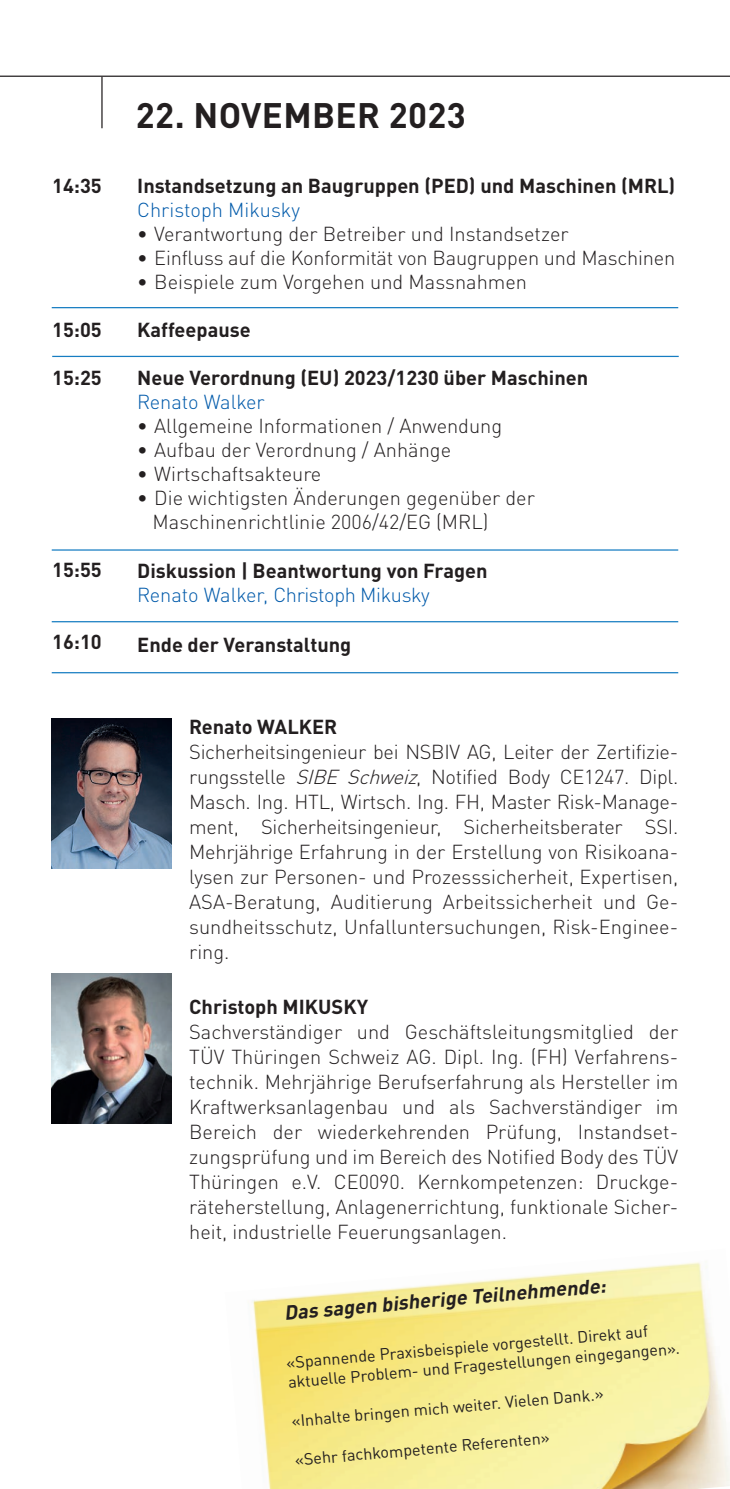
<style>
.page{position:relative;width:730px;height:1489px;background:#fff}
.page>*{position:absolute;margin:0;border:0;box-sizing:border-box;transform-origin:0 0}
.t1{font:700 35px "DIN Pro";letter-spacing:.01em;color:#231f20}
.t2{font:300 20px/25px "DIN Pro";color:#231f20;text-align:justify}
.t3{font:700 20px "DIN Pro";color:#231f20}
.t4{font:300 20px "DIN Pro";letter-spacing:-.005em;color:#015aaa}
.t5{font:italic 700 20px "DIN Pro";color:#231f20}
.t6{font:16.25px/19.5px "DIN Pro";color:#231f20}
.s1{font-weight:400}
.s2{font-style:italic}
</style>
<div class="page">
<hr style="left:0;top:76px;width:730px;height:1px;background:#231f20">
<img style="left:52px;top:973px;width:120px;height:150px">
<img style="left:52px;top:718px;width:120px;height:150px">
<hr style="left:52px;top:356px;width:627px;height:1px;background:#177dc2">
<img style="left:251px;top:1262px;width:479px;height:226px">
<hr style="left:52px;top:549px;width:626px;height:1px;background:#177dc2">
<hr style="left:52px;top:621px;width:626px;height:1px;background:#177dc2">
<hr style="left:101px;top:77px;width:2px;height:51px;background:#231f20">
<hr style="left:52px;top:672px;width:626px;height:1px;background:#177dc2">
<hr style="left:52px;top:307px;width:626px;height:1px;background:#177dc2">
<p class="t3" style="left:52px;top:169px;width:51px">14:35</p>
<p class="t3" style="left:52px;top:313px;width:51px">15:05</p>
<p class="t3" style="left:52px;top:361px;width:51px">15:25</p>
<p class="t3" style="left:52px;top:553px;width:51px">15:55</p>
<p class="t3" style="left:52px;top:625px;width:51px">16:10</p>
<h1 class="t1" style="left:136px;top:86px;width:331px">22. NOVEMBER 2023</h1>
<p class="t3" style="left:137px;top:169px;width:540px">Instandsetzung an Baugruppen (PED) und Maschinen (MRL)</p>
<p class="t4" style="left:137px;top:194px;width:164px">Christoph Mikusky</p>
<p class="t2" style="left:137px;top:219px;width:433px"><span class="s1">•</span> Verantwortung der Betreiber und Instandsetzer</p>
<p class="t2" style="left:137px;top:243px;width:539px"><span class="s1">•</span> Einfluss auf die Konformität von Baugruppen und Maschinen</p>
<p class="t2" style="left:137px;top:267px;width:391px"><span class="s1">•</span> Beispiele zum Vorgehen und Massnahmen</p>
<p class="t3" style="left:137px;top:313px;width:115px">Kaffeepause</p>
<p class="t3" style="left:137px;top:361px;width:453px">Neue Verordnung (EU) 2023/1230 über Maschinen</p>
<p class="t4" style="left:137px;top:386px;width:129px">Renato Walker</p>
<p class="t2" style="left:137px;top:411px;width:366px"><span class="s1">•</span> Allgemeine Informationen / Anwendung</p>
<p class="t2" style="left:137px;top:435px;width:315px"><span class="s1">•</span> Aufbau der Verordnung / Anhänge</p>
<p class="t2" style="left:137px;top:459px;width:186px"><span class="s1">•</span> Wirtschaftsakteure</p>
<p class="t2" style="left:153px;top:483px;width:384px;line-height:24px;text-indent:-15px"><span class="s1">•</span> Die wichtigsten Änderungen gegenüber der<br>Maschinenrichtlinie 2006/42/EG (MRL)</p>
<p class="t3" style="left:137px;top:554px;width:352px">Diskussion | Beantwortung von Fragen</p>
<p class="t4" style="left:137px;top:579px;width:294px">Renato Walker, Christoph Mikusky</p>
<p class="t3" style="left:137px;top:628px;width:216px">Ende der Veranstaltung</p>
<p class="t3" style="left:189px;top:709px;width:150px">Renato WALKER</p>
<p class="t2" style="left:189px;top:737px;width:491px">Sicherheitsingenieur bei NSBIV AG, Leiter der Zertifizie&shy;rungsstelle <span class="s2">SIBE Schweiz</span>, Notified Body CE1247. Dipl.<br>Masch. Ing. HTL, Wirtsch. Ing. FH, Master Risk-Manage&shy;ment, Sicherheitsingenieur, Sicherheitsberater SSI.<br>Mehrjährige Erfahrung in der Erstellung von Risikoana&shy;lysen zur Personen- und Prozesssicherheit, Expertisen, ASA-Beratung, Auditierung Arbeitssicherheit und Ge&shy;sundheitsschutz, Unfalluntersuchungen, Risk-Enginee&shy;ring.</p>
<p class="t3" style="left:189px;top:989px;width:180px">Christoph MIKUSKY</p>
<p class="t2" style="left:189px;top:1017px;width:491px">Sachverständiger und Geschäftsleitungsmitglied der TÜV Thüringen Schweiz AG. Dipl. Ing. (FH) Verfahrens&shy;technik. Mehrjährige Berufserfahrung als Hersteller im Kraftwerksanlagenbau und als Sachverständiger im Bereich der wiederkehrenden Prüfung, Instandset&shy;zungsprüfung und im Bereich des Notified Body des TÜV Thüringen e.V. CE0090. Kernkompetenzen: Druckge&shy;räteherstellung, Anlagenerrichtung, funktionale Sicher&shy;heit, industrielle Feuerungsanlagen.</p>
<p class="t5" style="left:283px;top:1296px;width:324px;rotate:-5deg">Das sagen bisherige Teilnehmende:</p>
<p class="t6" style="left:285px;top:1351px;width:394px;rotate:-5deg">«Spannende Praxisbeispiele vorgestellt. Direkt auf aktuelle Problem- und Fragestellungen eingegangen».</p>
<p class="t6" style="left:291px;top:1409px;width:315px;rotate:-5deg">«Inhalte bringen mich weiter. Vielen Dank.»</p>
<p class="t6" style="left:294px;top:1448px;width:257px;rotate:-5deg">«Sehr fachkompetente Referenten»</p>
</div>
